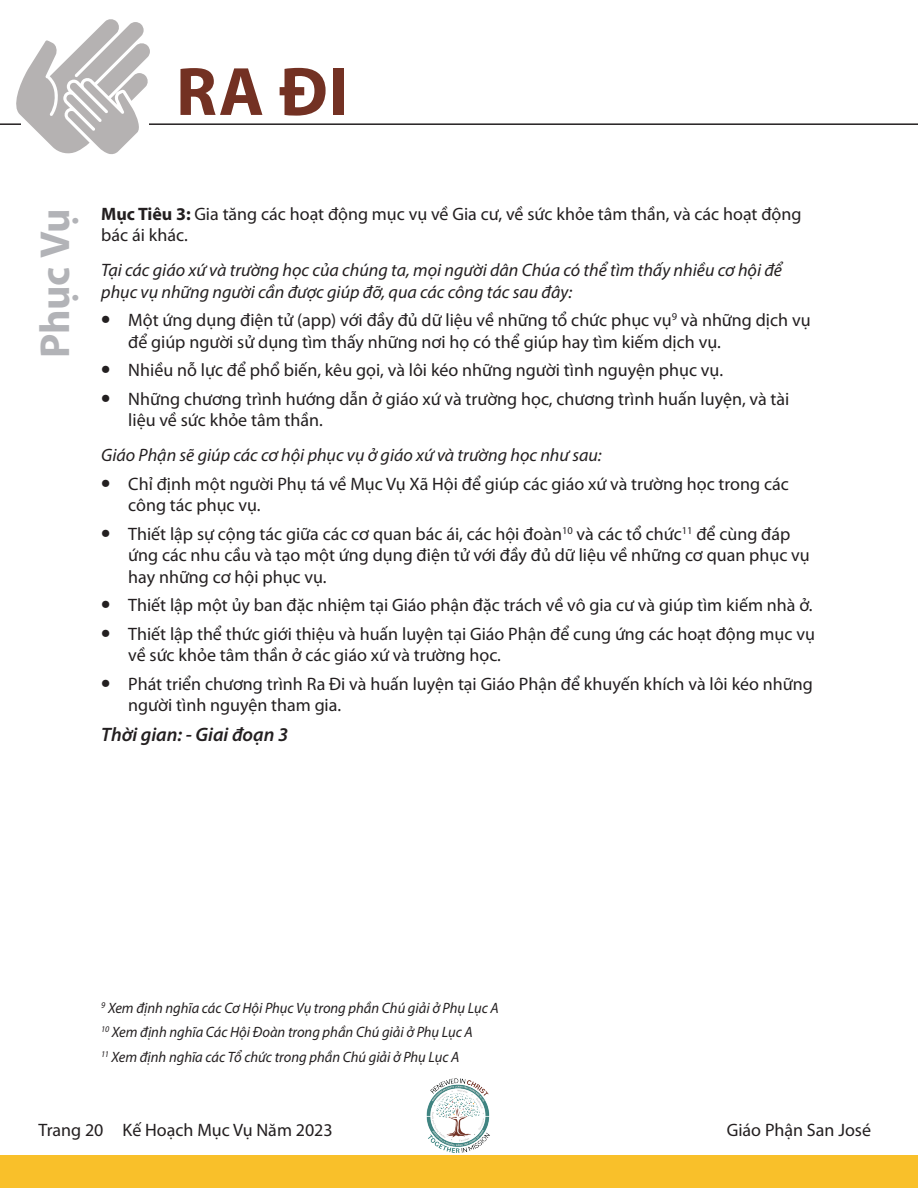
<style>
.page{position:relative;width:918px;height:1188px;background:#fff}
.page>*{position:absolute;margin:0;border:0;box-sizing:border-box;transform-origin:0 0}
.t1{font:700 69px "Myriad Pro";color:#733123}
.t2{font:700 42px "Myriad Pro";letter-spacing:-.015em;color:#b2b3b7}
.t3{font:italic 600 19.5px "Myriad Pro";color:#231f20}
.t4{font:18px/21.6px "Myriad Pro";color:#231f20}
.t5{font:italic 18px/21.6px "Myriad Pro";color:#231f20}
.t6{font:italic 15px/24.8px "Myriad Pro";letter-spacing:-.005em;color:#231f20}
.s1{font-weight:700}
.s2{font-weight:900;font-size:25.5px}
</style>
<div class="page">
<div style="left:0;top:1156px;width:918px;height:32px;background:#f9c02a"></div>
<img style="left:426px;top:1078px;width:64px;height:75px">
<hr style="left:0;top:123px;width:918px;height:2px;background:#231f20">
<svg style="left:12px;top:19px;width:138px;height:135px"></svg>
<h1 class="t1" style="left:176px;top:47px;width:174px">RA ĐI</h1>
<h2 class="t2" style="left:28px;top:358px;width:151px;rotate:-90deg">Phục Vụ</h2>
<p class="t4" style="left:101px;top:203px;width:702px"><span class="s1">Mục Tiêu 3:</span> Gia tăng các hoạt động mục vụ về Gia cư, về sức khỏe tâm thần, và các hoạt động bác ái khác.</p>
<p class="t5" style="left:101px;top:259px;width:682px">Tại các giáo xứ và trường học của chúng ta, mọi người dân Chúa có thể tìm thấy nhiều cơ hội để phục vụ những người cần được giúp đỡ, qua các công tác sau đây:</p>
<p class="t4" style="left:128px;top:309px;width:684px;text-indent:-27px"><span class="s2">•</span> Một ứng dụng điện tử (app) với đầy đủ dữ liệu về những tổ chức phục vụ<sup>9</sup> và những dịch vụ để giúp người sử dụng tìm thấy những nơi họ có thể giúp hay tìm kiếm dịch vụ.</p>
<p class="t4" style="left:101px;top:359px;width:623px"><span class="s2">•</span> Nhiều nỗ lực để phổ biến, kêu gọi, và lôi kéo những người tình nguyện phục vụ.</p>
<p class="t4" style="left:128px;top:388px;width:663px;text-indent:-27px"><span class="s2">•</span> Những chương trình hướng dẫn ở giáo xứ và trường học, chương trình huấn luyện, và tài liệu về sức khỏe tâm thần.</p>
<p class="t5" style="left:101px;top:444px;width:502px">Giáo Phận sẽ giúp các cơ hội phục vụ ở giáo xứ và trường học như sau:</p>
<p class="t4" style="left:128px;top:473px;width:662px;text-indent:-27px"><span class="s2">•</span> Chỉ định một người Phụ tá về Mục Vụ Xã Hội để giúp các giáo xứ và trường học trong các công tác phục vụ.</p>
<p class="t4" style="left:128px;top:523px;width:683px;text-indent:-27px"><span class="s2">•</span> Thiết lập sự cộng tác giữa các cơ quan bác ái, các hội đoàn<sup>10</sup> và các tổ chức<sup>11</sup> để cùng đáp ứng các nhu cầu và tạo một ứng dụng điện tử với đầy đủ dữ liệu về những cơ quan phục vụ hay những cơ hội phục vụ.</p>
<p class="t4" style="left:101px;top:594px;width:713px"><span class="s2">•</span> Thiết lập một ủy ban đặc nhiệm tại Giáo phận đặc trách về vô gia cư và giúp tìm kiếm nhà ở.</p>
<p class="t4" style="left:128px;top:622px;width:688px;text-indent:-27px"><span class="s2">•</span> Thiết lập thể thức giới thiệu và huấn luyện tại Giáo Phận để cung ứng các hoạt động mục vụ về sức khỏe tâm thần ở các giáo xứ và trường học.</p>
<p class="t4" style="left:128px;top:672px;width:686px;text-indent:-27px"><span class="s2">•</span> Phát triển chương trình Ra Đi và huấn luyện tại Giáo Phận để khuyến khích và lôi kéo những người tình nguyện tham gia.</p>
<p class="t3" style="left:101px;top:722px;width:188px">Thời gian: - Giai đoạn 3</p>
<p class="t6" style="left:101px;top:995px;width:399px"><sup>9</sup> Xem định nghĩa các Cơ Hội Phục Vụ trong phần Chú giải ở Phụ Lục A<br><sup>10</sup> Xem định nghĩa Các Hội Đoàn trong phần Chú giải ở Phụ Lục A<br><sup>11</sup> Xem định nghĩa các Tổ chức trong phần Chú giải ở Phụ Lục A</p>
<p class="t4" style="left:39px;top:1118px;width:296px">Trang 20 Kế Hoạch Mục Vụ Năm 2023</p>
<p class="t4" style="left:727px;top:1118px;width:146px">Giáo Phận San José</p>
</div>
